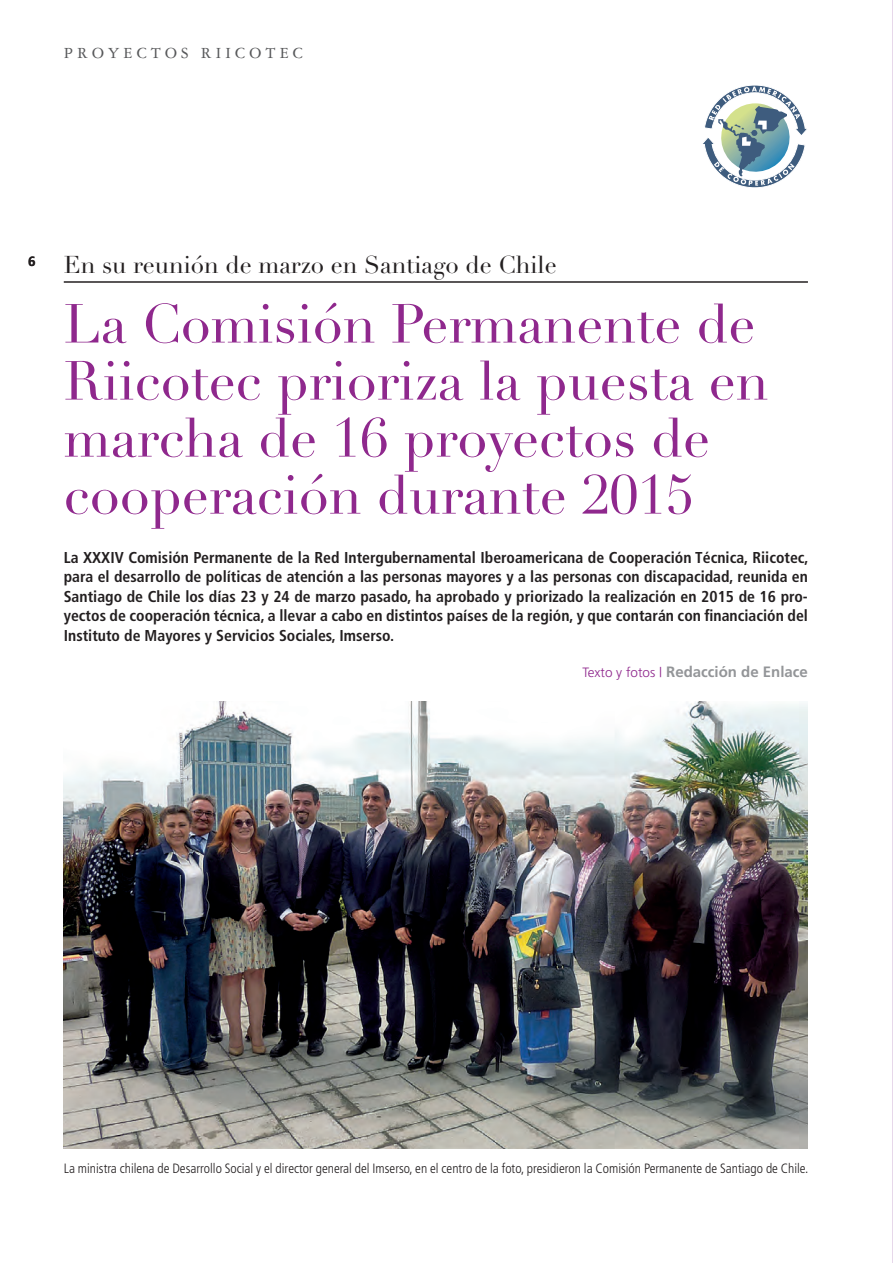
<style>
.page{position:relative;width:893px;height:1263px;background:#fff}
.page>*{position:absolute;margin:0;border:0;box-sizing:border-box;transform-origin:0 0}
.t1{font:54px/57px "Didot LH";color:#8f288d}
.t2{font:24px "Didot LH";color:#231f20}
.t3{font:16.5px "Garamond 3 LT Std";letter-spacing:.25em;color:#57585a}
.t4{font:700 condensed 15.75px/19.5px "Frutiger";color:#231f20;text-align:justify}
.t5{font:700 15px "Frutiger";color:#939598}
.t6{font:300 condensed 13.5px "Frutiger";color:#231f20}
.t7{font:700 13.5px "Frutiger";color:#231f20}
.s1{font-weight:300;font-size:13.5px;color:#8f288d}
</style>
<div class="page">
<hr style="left:64px;top:281px;width:744px;height:2px;background:#231f20">
<img style="left:64px;top:702px;width:744px;height:446px">
<svg style="left:703px;top:85px;width:104px;height:103px"></svg>
<hr style="left:892px;top:1106px;width:1px;height:157px;background:#e21a21">
<p class="t3" style="left:64px;top:45px;width:229px">PROYEC TOS RIICOTEC</p>
<p class="t7" style="left:28px;top:253px;width:9px">6</p>
<h2 class="t2" style="left:64px;top:250px;width:494px">En su reunión de marzo en Santiago de Chile</h2>
<h1 class="t1" style="left:64px;top:297px;width:706px">La Comisión Permanente de<br>Riicotec prioriza la puesta en marcha de 16 proyectos de cooperación durante 2015</h1>
<p class="t4" style="left:64px;top:548px;width:746px">La XXXIV Comisión Permanente de la Red Intergubernamental Iberoamericana de Cooperación Técnica, Riicotec, para el desarrollo de políticas de atención a las personas mayores y a las personas con discapacidad, reunida en Santiago de Chile los días 23 y 24 de marzo pasado, ha aprobado y priorizado la realización en 2015 de 16 pro&shy;yectos de cooperación técnica, a llevar a cabo en distintos países de la región, y que contarán con financiación del Instituto de Mayores y Servicios Sociales, Imserso.</p>
<p class="t5" style="left:583px;top:663px;width:227px"><span class="s1">Texto y fotos |</span> Redacción de Enlace</p>
<p class="t6" style="left:64px;top:1161px;width:746px">La ministra chilena de Desarrollo Social y el director general del Imserso, en el centro de la foto, presidieron la Comisión Permanente de Santiago de Chile.</p>
</div>
